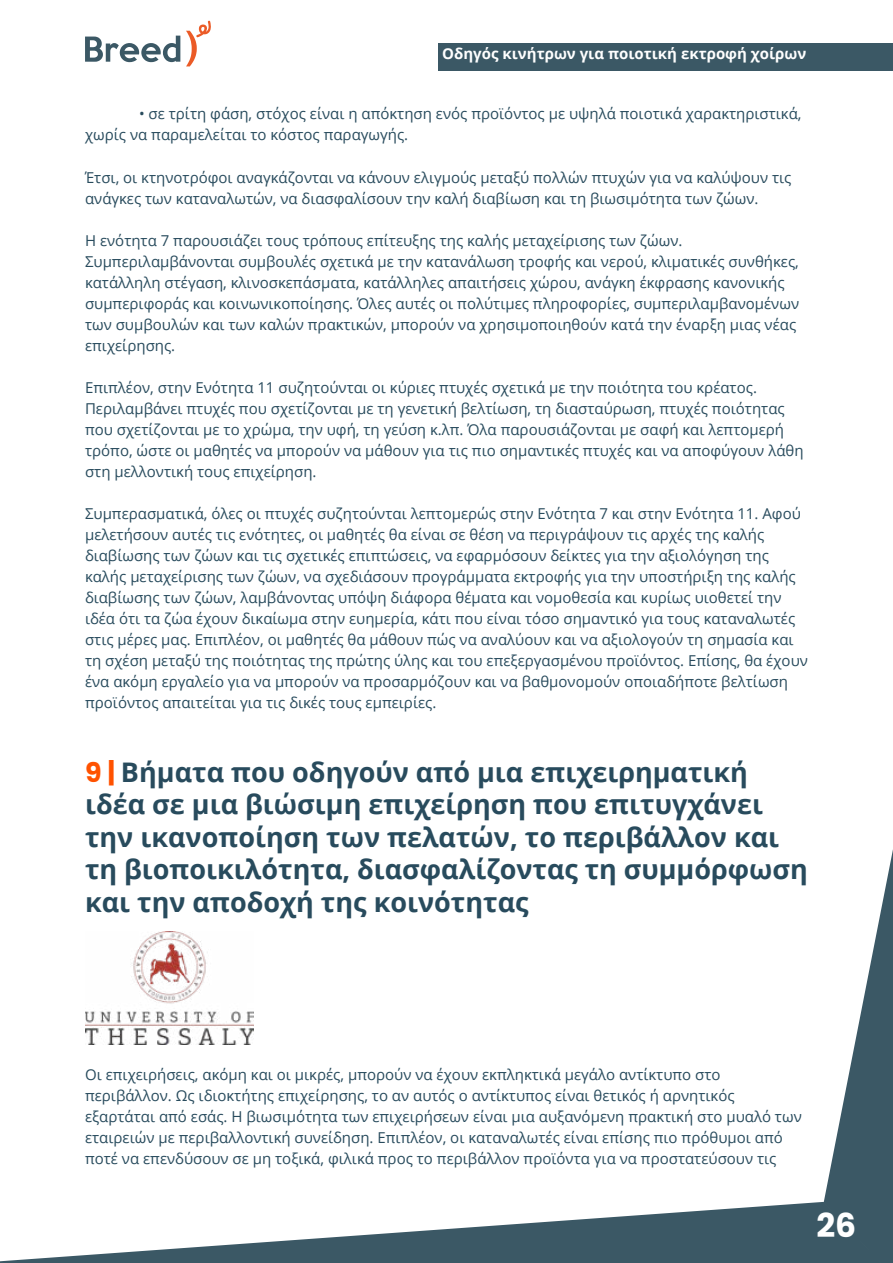
<style>
.page{position:relative;width:893px;height:1263px;background:#fff}
.page>*{position:absolute;margin:0;border:0;box-sizing:border-box;transform-origin:0 0}
.t1{font:700 33px "Poppins";color:#fff}
.t2{font:700 27px/32.4px "Open Sans";color:#284b5d}
.t3{font:15px/21px "Open Sans";color:#284b5d}
.t4{font:700 15px "Open Sans";color:#fff}
.s1{font-family:"Poppins";color:#ff5200}
</style>
<div class="page">
<svg style="left:0;top:1202px;width:824px;height:61px;fill:#3b5865"></svg>
<svg style="left:824px;top:849px;width:69px;height:414px"></svg>
<svg style="left:85px;top:36px;width:95px;height:26px"></svg>
<svg style="left:186px;top:20px;width:25px;height:46px"></svg>
<div style="left:438px;top:44px;width:455px;height:27px;background:#3b5865"></div>
<img style="left:85px;top:931px;width:168px;height:114px">
<p class="t4" style="left:442px;top:42px;width:366px">Οδηγός κινήτρων για ποιοτική εκτροφή χοίρων</p>
<p class="t3" style="left:85px;top:103px;width:718px;text-indent:54px">• σε τρίτη φάση, στόχος είναι η απόκτηση ενός προϊόντος με υψηλά ποιοτικά χαρακτηριστικά, χωρίς να παραμελείται το κόστος παραγωγής.</p>
<p class="t3" style="left:85px;top:166px;width:708px">Έτσι, οι κτηνοτρόφοι αναγκάζονται να κάνουν ελιγμούς μεταξύ πολλών πτυχών για να καλύψουν τις ανάγκες των καταναλωτών, να διασφαλίσουν την καλή διαβίωση και τη βιωσιμότητα των ζώων.</p>
<p class="t3" style="left:85px;top:229px;width:716px">Η ενότητα 7 παρουσιάζει τους τρόπους επίτευξης της καλής μεταχείρισης των ζώων.<br>Συμπεριλαμβάνονται συμβουλές σχετικά με την κατανάλωση τροφής και νερού, κλιματικές συνθήκες, κατάλληλη στέγαση, κλινοσκεπάσματα, κατάλληλες απαιτήσεις χώρου, ανάγκη έκφρασης κανονικής συμπεριφοράς και κοινωνικοποίησης. Όλες αυτές οι πολύτιμες πληροφορίες, συμπεριλαμβανομένων των συμβουλών και των καλών πρακτικών, μπορούν να χρησιμοποιηθούν κατά την έναρξη μιας νέας επιχείρησης.</p>
<p class="t3" style="left:85px;top:376px;width:720px">Επιπλέον, στην Ενότητα 11 συζητούνται οι κύριες πτυχές σχετικά με την ποιότητα του κρέατος.<br>Περιλαμβάνει πτυχές που σχετίζονται με τη γενετική βελτίωση, τη διασταύρωση, πτυχές ποιότητας που σχετίζονται με το χρώμα, την υφή, τη γεύση κ.λπ. Όλα παρουσιάζονται με σαφή και λεπτομερή τρόπο, ώστε οι μαθητές να μπορούν να μάθουν για τις πιο σημαντικές πτυχές και να αποφύγουν λάθη στη μελλοντική τους επιχείρηση.</p>
<p class="t3" style="left:85px;top:502px;width:724px">Συμπερασματικά, όλες οι πτυχές συζητούνται λεπτομερώς στην Ενότητα 7 και στην Ενότητα 11. Αφού μελετήσουν αυτές τις ενότητες, οι μαθητές θα είναι σε θέση να περιγράψουν τις αρχές της καλής διαβίωσης των ζώων και τις σχετικές επιπτώσεις, να εφαρμόσουν δείκτες για την αξιολόγηση της καλής μεταχείρισης των ζώων, να σχεδιάσουν προγράμματα εκτροφής για την υποστήριξη της καλής διαβίωσης των ζώων, λαμβάνοντας υπόψη διάφορα θέματα και νομοθεσία και κυρίως υιοθετεί την ιδέα ότι τα ζώα έχουν δικαίωμα στην ευημερία, κάτι που είναι τόσο σημαντικό για τους καταναλωτές στις μέρες μας. Επιπλέον, οι μαθητές θα μάθουν πώς να αναλύουν και να αξιολογούν τη σημασία και τη σχέση μεταξύ της ποιότητας της πρώτης ύλης και του επεξεργασμένου προϊόντος. Επίσης, θα έχουν ένα ακόμη εργαλείο για να μπορούν να προσαρμόζουν και να βαθμονομούν οποιαδήποτε βελτίωση προϊόντος απαιτείται για τις δικές τους εμπειρίες.</p>
<h2 class="t2" style="left:85px;top:755px;width:724px"><span class="s1">9 |</span> Βήματα που οδηγούν από μια επιχειρηματική ιδέα σε μια βιώσιμη επιχείρηση που επιτυγχάνει την ικανοποίηση των πελατών, το περιβάλλον και τη βιοποικιλότητα, διασφαλίζοντας τη συμμόρφωση και την αποδοχή της κοινότητας</h2>
<p class="t3" style="left:85px;top:1063px;width:718px">Οι επιχειρήσεις, ακόμη και οι μικρές, μπορούν να έχουν εκπληκτικά μεγάλο αντίκτυπο στο περιβάλλον. Ως ιδιοκτήτης επιχείρησης, το αν αυτός ο αντίκτυπος είναι θετικός ή αρνητικός εξαρτάται από εσάς. Η βιωσιμότητα των επιχειρήσεων είναι μια αυξανόμενη πρακτική στο μυαλό των εταιρειών με περιβαλλοντική συνείδηση. Επιπλέον, οι καταναλωτές είναι επίσης πιο πρόθυμοι από ποτέ να επενδύσουν σε μη τοξικά, φιλικά προς το περιβάλλον προϊόντα για να προστατεύσουν τις</p>
<h1 class="t1" style="left:816px;top:1206px;width:41px">26</h1>
</div>
